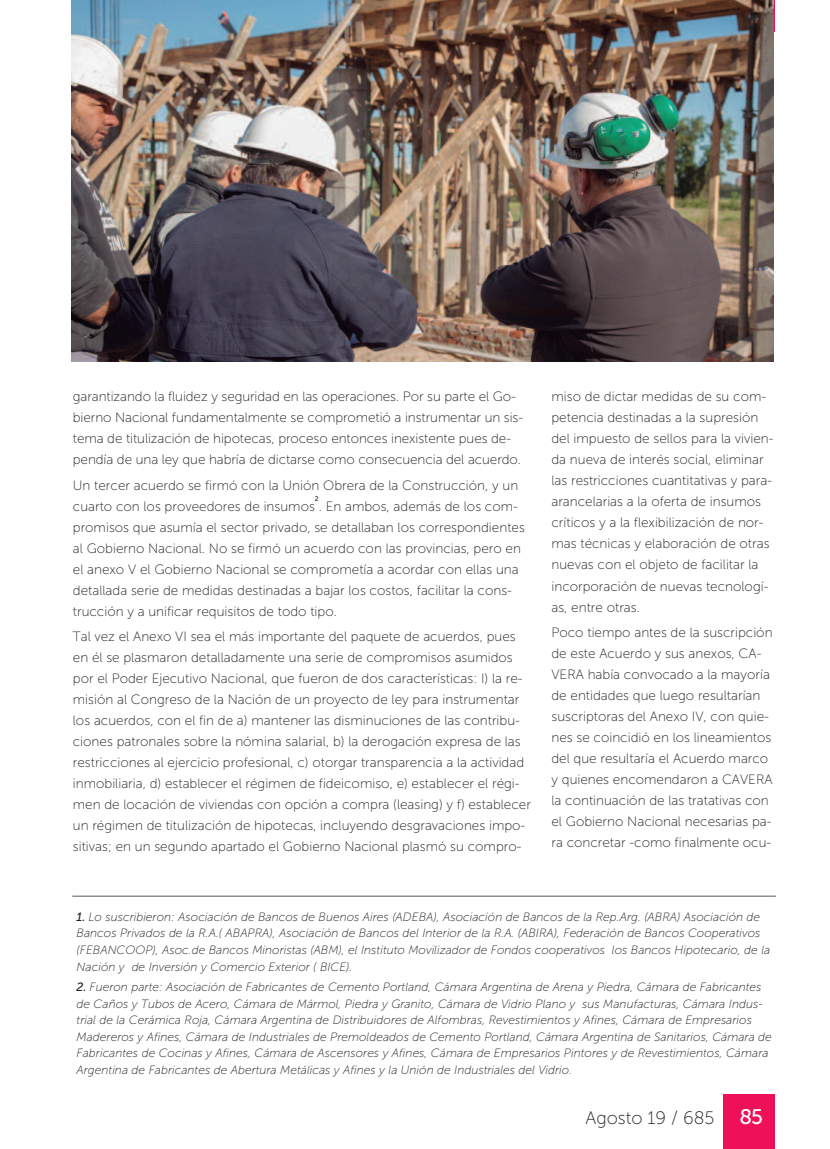
<style>
.page{position:relative;width:830px;height:1149px;background:#fff}
.page>*{position:absolute;margin:0;border:0;box-sizing:border-box;transform-origin:0 0}
.t1{font:18px "Museo Sans 100";color:#231f20}
.t2{font:13.5px/21px "Museo Sans 100";color:#231f20}
.t3{font:italic 12px/16.5px "Museo Sans 100";color:#231f20}
.t4{font:6.75px "Museo Sans 500";color:#231f20}
.s1{font-family:"Museo Sans 500"}
.s2{font-family:"Museo Sans 500";font-size:21px;color:#fff}
</style>
<div class="page">
<div style="left:723px;top:1094px;width:51px;height:54px;background:#ee1059"></div>
<img style="left:71px;top:0;width:701px;height:361px">
<hr style="left:72px;top:895px;width:703px;height:1px;background:#c8c7c7">
<p class="t2" style="left:73px;top:386px;width:451px">garantizando la fluidez y seguridad en las operaciones. Por su parte el Go&shy;bierno Nacional fundamentalmente se comprometió a instrumentar un sis&shy;tema de titulización de hipotecas, proceso entonces inexistente pues de&shy;pendía de una ley que habría de dictarse como consecuencia del acuerdo.</p>
<p class="t2" style="left:73px;top:474px;width:446px">Un tercer acuerdo se firmó con la Unión Obrera de la Construcción, y un cuarto con los proveedores de insumos . En ambos, además de los com-</p>
<p class="t4" style="left:315px;top:494px;width:5px">2</p>
<p class="t2" style="left:73px;top:516px;width:453px">promisos que asumía el sector privado, se detallaban los correspondientes al Gobierno Nacional. No se firmó un acuerdo con las provincias, pero en el anexo V el Gobierno Nacional se comprometía a acordar con ellas una detallada serie de medidas destinadas a bajar los costos, facilitar la cons&shy;trucción y a unificar requisitos de todo tipo.</p>
<p class="t2" style="left:73px;top:625px;width:459px">Tal vez el Anexo VI sea el más importante del paquete de acuerdos, pues en él se plasmaron detalladamente una serie de compromisos asumidos por el Poder Ejecutivo Nacional, que fueron de dos características: I) la re&shy;misión al Congreso de la Nación de un proyecto de ley para instrumentar los acuerdos, con el fin de a) mantener las disminuciones de las contribu&shy;ciones patronales sobre la nómina salarial, b) la derogación expresa de las restricciones al ejercicio profesional, c) otorgar transparencia a la actividad inmobiliaria, d) establecer el régimen de fideicomiso, e) establecer el régi&shy;men de locación de viviendas con opción a compra (leasing) y f) establecer un régimen de titulización de hipotecas, incluyendo desgravaciones impo&shy;sitivas; en un segundo apartado el Gobierno Nacional plasmó su compro-</p>
<p class="t2" style="left:551px;top:386px;width:223px">miso de dictar medidas de su com&shy;petencia destinadas a la supresión del impuesto de sellos para la vivien&shy;da nueva de interés social, eliminar las restricciones cuantitativas y para&shy;arancelarias a la oferta de insumos críticos y a la flexibilización de nor&shy;mas técnicas y elaboración de otras nuevas con el objeto de facilitar la incorporación de nuevas tecnologí&shy;as, entre otras.</p>
<p class="t2" style="left:551px;top:621px;width:222px">Poco tiempo antes de la suscripción de este Acuerdo y sus anexos, CA-VERA había convocado a la mayoría de entidades que luego resultarían suscriptoras del Anexo IV, con quie&shy;nes se coincidió en los lineamientos del que resultaría el Acuerdo marco y quienes encomendaron a CAVERA la continuación de las tratativas con el Gobierno Nacional necesarias pa&shy;ra concretar -como finalmente ocu-</p>
<p class="t3" style="left:77px;top:908px;width:695px"><span class="s1">1.</span> Lo suscribieron: Asociación de Bancos de Buenos Aires (ADEBA), Asociación de Bancos de la Rep.Arg. (ABRA) Asociación de Bancos Privados de la R.A.( ABAPRA), Asociación de Bancos del Interior de la R.A. (ABIRA), Federación de Bancos Cooperativos (FEBANCOOP), Asoc.de Bancos Minoristas (ABM), el Instituto Movilizador de Fondos cooperativos los Bancos Hipotecario, de la Nación y de Inversión y Comercio Exterior ( BICE).</p>
<p class="t3" style="left:77px;top:978px;width:696px"><span class="s1">2.</span> Fueron parte: Asociación de Fabricantes de Cemento Portland, Cámara Argentina de Arena y Piedra, Cámara de Fabricantes de Caños y Tubos de Acero, Cámara de Mármol, Piedra y Granito, Cámara de Vidrio Plano y sus Manufacturas, Cámara Indus&shy;trial de la Cerámica Roja, Cámara Argentina de Distribuidores de Alfombras, Revestimientos y Afines, Cámara de Empresarios Madereros y Afines, Cámara de Industriales de Premoldeados de Cemento Portland, Cámara Argentina de Sanitarios, Cámara de Fabricantes de Cocinas y Afines, Cámara de Ascensores y Afines, Cámara de Empresarios Pintores y de Revestimientos, Cámara Argentina de Fabricantes de Abertura Metálicas y Afines y la Unión de Industriales del Vidrio.</p>
<h1 class="t1" style="left:585px;top:1106px;width:179px">Agosto 19 / 685 <span class="s2">85</span></h1>
</div>
